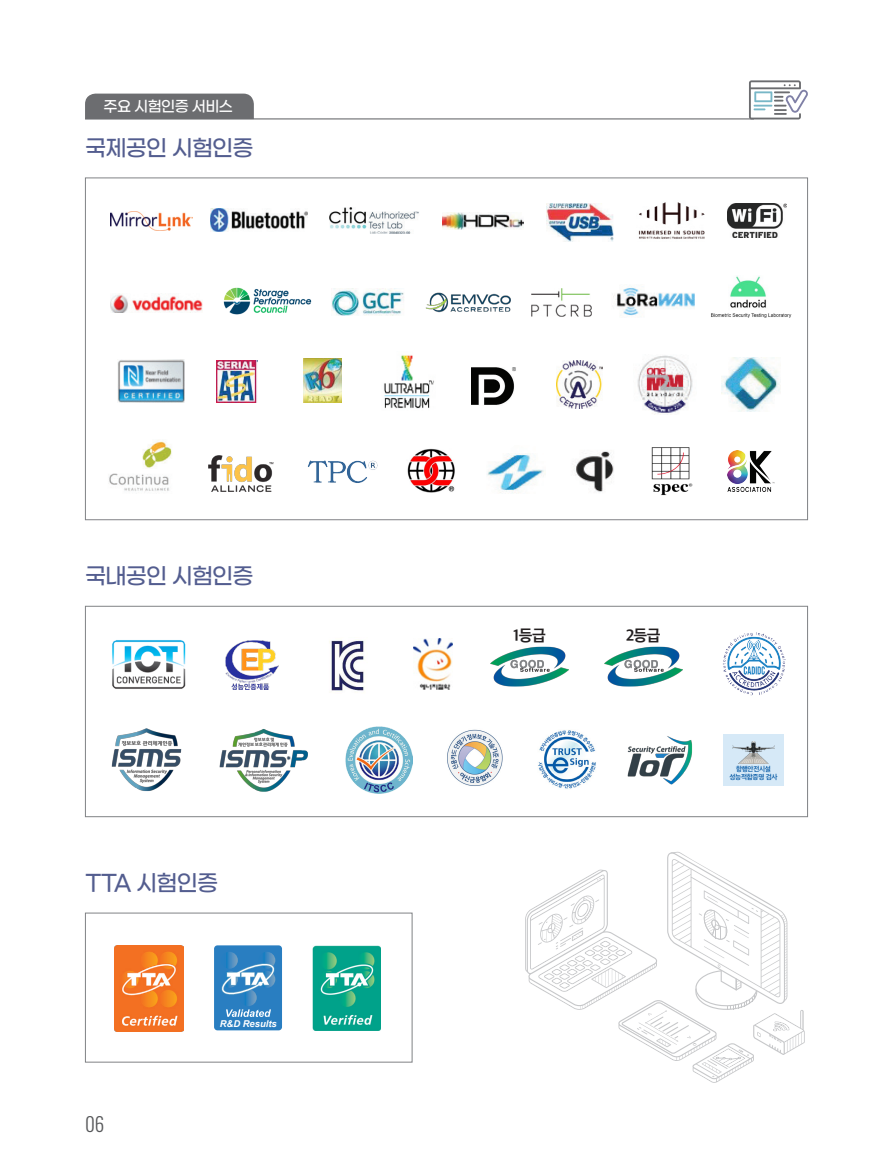
<style>
.page{position:relative;width:893px;height:1170px;background:#fff}
.page>*{position:absolute;margin:0;border:0;box-sizing:border-box;transform-origin:0 0}
.t1{font:500 22.5px "Gmarket Sans";letter-spacing:-.04em;color:#535d8f}
.t2{font:300 19.5px "Oswald";color:#57585a}
.t3{font:15.3px "SD Gothic Neoa g Bd";letter-spacing:-.04em;color:#231f20}
.분류{font:500 15px "Gmarket Sans";letter-spacing:-.04em;color:#fff}
.t4{font:italic 700 9.45px "Arial";color:#fff}
.t5{font:6.75px "SD Gothic Neoa f Sm";letter-spacing:-.04em;color:#0156a3}
</style>
<div class="page">
<img style="left:114px;top:945px;width:69px;height:86px">
<img style="left:313px;top:945px;width:68px;height:85px">
<div style="left:214px;top:945px;width:68px;height:85px;background:#297ec1;border-radius:3px"></div>
<svg style="left:221px;top:951px;width:17px;height:17px"></svg>
<svg style="left:258px;top:951px;width:17px;height:17px"></svg>
<svg style="left:240px;top:989px;width:17px;height:17px"></svg>
<svg style="left:221px;top:961px;width:55px;height:35px"></svg>
<svg style="left:226px;top:1009px;width:45px;height:7px"></svg>
<div style="left:85px;top:912px;width:327px;height:150px;border:1px solid #808285"></div>
<svg style="left:525px;top:851px;width:280px;height:231px"></svg>
<img style="left:111px;top:211px;width:81px;height:19px">
<img style="left:442px;top:212px;width:82px;height:18px">
<img style="left:330px;top:207px;width:89px;height:27px">
<img style="left:211px;top:209px;width:97px;height:22px">
<img style="left:638px;top:202px;width:67px;height:37px">
<img style="left:547px;top:204px;width:66px;height:38px">
<img style="left:727px;top:204px;width:60px;height:33px">
<img style="left:471px;top:367px;width:45px;height:38px">
<img style="left:384px;top:355px;width:50px;height:54px">
<img style="left:557px;top:360px;width:45px;height:48px">
<img style="left:304px;top:359px;width:37px;height:43px">
<img style="left:216px;top:360px;width:42px;height:42px">
<img style="left:118px;top:359px;width:67px;height:43px">
<img style="left:721px;top:358px;width:59px;height:54px">
<img style="left:637px;top:355px;width:56px;height:59px">
<img style="left:425px;top:293px;width:86px;height:20px">
<img style="left:223px;top:287px;width:89px;height:28px">
<img style="left:332px;top:288px;width:72px;height:28px">
<img style="left:111px;top:293px;width:92px;height:19px">
<img style="left:531px;top:289px;width:61px;height:28px">
<img style="left:613px;top:286px;width:82px;height:31px">
<img style="left:407px;top:448px;width:48px;height:45px">
<img style="left:208px;top:455px;width:66px;height:38px">
<img style="left:307px;top:460px;width:71px;height:23px">
<img style="left:651px;top:447px;width:42px;height:48px">
<img style="left:109px;top:440px;width:63px;height:51px">
<img style="left:574px;top:451px;width:40px;height:41px">
<img style="left:487px;top:453px;width:57px;height:40px">
<img style="left:730px;top:276px;width:37px;height:32px">
<img style="left:711px;top:313px;width:80px;height:5px">
<img style="left:727px;top:450px;width:47px;height:41px">
<img style="left:490px;top:646px;width:79px;height:41px">
<img style="left:604px;top:646px;width:78px;height:41px">
<img style="left:111px;top:728px;width:71px;height:64px">
<img style="left:219px;top:729px;width:89px;height:63px">
<img style="left:345px;top:727px;width:67px;height:66px">
<img style="left:447px;top:729px;width:56px;height:57px">
<img style="left:538px;top:730px;width:58px;height:59px">
<img style="left:627px;top:736px;width:65px;height:49px">
<div style="left:723px;top:734px;width:61px;height:51px;background:#d6e9f7"></div>
<img style="left:739px;top:753px;width:29px;height:10px">
<img style="left:732px;top:741px;width:43px;height:11px">
<img style="left:225px;top:640px;width:54px;height:49px">
<img style="left:112px;top:640px;width:74px;height:49px">
<img style="left:329px;top:640px;width:35px;height:51px">
<img style="left:413px;top:638px;width:40px;height:51px">
<div style="left:85px;top:606px;width:723px;height:211px;border:1px solid #808285"></div>
<img style="left:723px;top:632px;width:63px;height:64px">
<div style="left:85px;top:94px;width:169px;height:24px;background:#6c6d70"></div>
<hr style="left:85px;top:118px;width:669px;height:1px;background:#6c6d70">
<svg style="left:749px;top:80px;width:59px;height:39px"></svg>
<p class="분류" style="left:103px;top:98px;width:131px">주요 시험인증 서비스</p>
<p class="t1" style="left:85px;top:135px;width:170px">국제공인 시험인증</p>
<p class="t1" style="left:85px;top:563px;width:170px">국내공인 시험인증</p>
<p class="t1" style="left:85px;top:870px;width:135px">TTA 시험인증</p>
<p class="t2" style="left:85px;top:1106px;width:21px">06</p>
<p class="t4" style="left:220px;top:1017px;width:59px">R&amp;D Results</p>
<p class="t3" style="left:513px;top:628px;width:34px">1등급</p>
<p class="t3" style="left:626px;top:628px;width:36px">2등급</p>
<p class="t5" style="left:736px;top:765px;width:36px">항행안전시설</p>
<p class="t5" style="left:729px;top:773px;width:50px">성능적합증명 검사</p>
</div>
